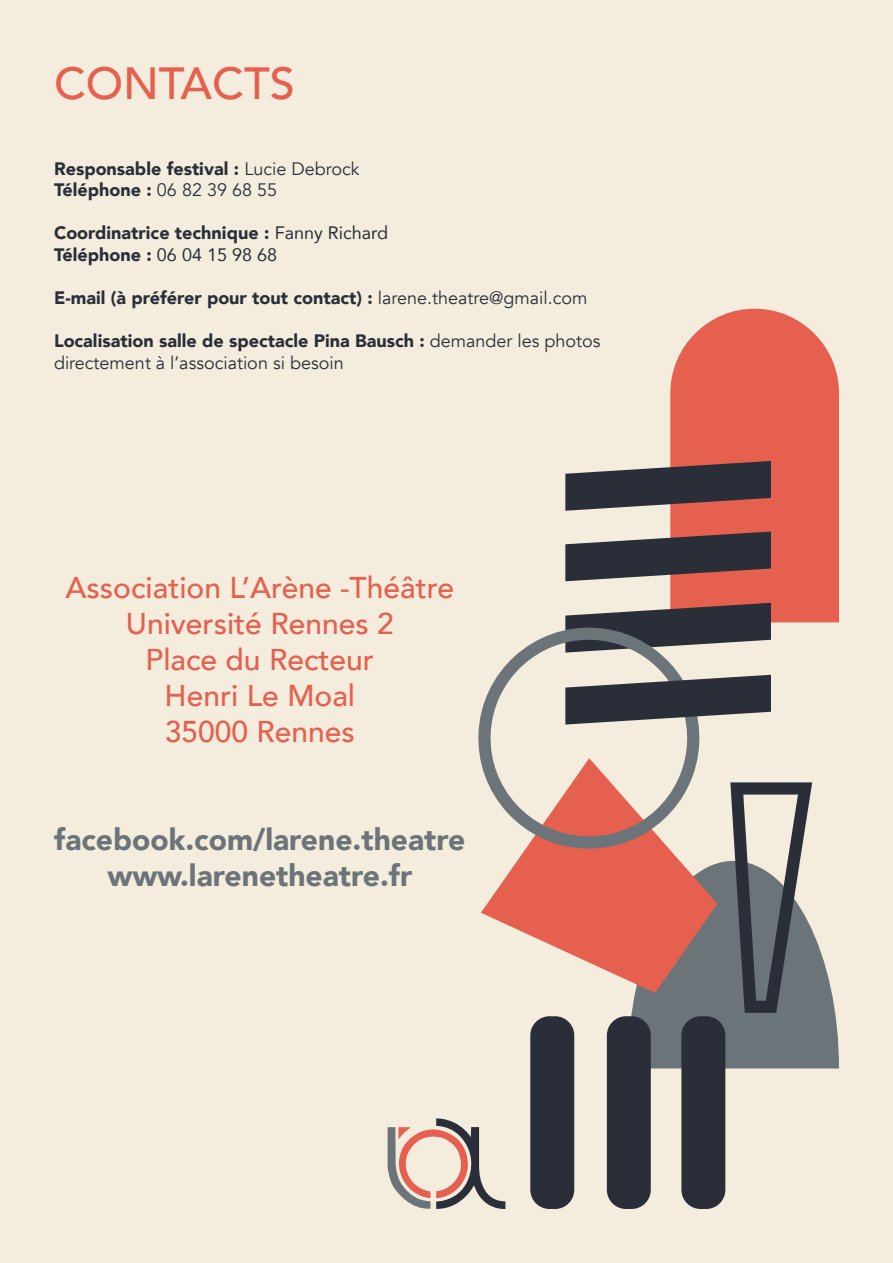
<style>
.page{position:relative;width:893px;height:1263px;background:#f4ecdd}
.page>*{position:absolute;margin:0;border:0;box-sizing:border-box;transform-origin:0 0}
.t1{font:500 45px "Avenir";color:#e5604e}
.t2{font:500 30px "Avenir";color:#e5604e}
.t3{font:900 30px "Avenir";color:#6b7478}
.t4{font:900 18px "Avenir";color:#292e39}
.t5{font:18px "Avenir";color:#292e39}
.s1{font-weight:400}
</style>
<div class="page">
<svg style="left:481px;top:848px;width:147px;height:133px;fill:#e5604e"></svg>
<svg style="left:670px;top:309px;width:169px;height:313px;background:#e66a59"></svg>
<svg style="left:565px;top:461px;width:206px;height:50px;background:#5c4e52"></svg>
<svg style="left:565px;top:531px;width:206px;height:50px;background:#5c4e52"></svg>
<svg style="left:565px;top:603px;width:206px;height:42px"></svg>
<svg style="left:478px;top:626px;width:223px;height:222px"></svg>
<svg style="left:628px;top:782px;width:211px;height:286px"></svg>
<div style="left:530px;top:1016px;width:44px;height:193px;background:#292e39;border-radius:19px"></div>
<div style="left:607px;top:1016px;width:44px;height:193px;background:#292e39;border-radius:19px"></div>
<div style="left:681px;top:1016px;width:44px;height:193px;background:#292e39;border-radius:19px"></div>
<svg style="left:565px;top:675px;width:206px;height:49px"></svg>
<svg style="left:388px;top:1118px;width:117px;height:91px"></svg>
<p class="t1" style="left:54px;top:44px;width:242px">CONTACTS</p>
<p class="t4" style="left:54px;top:153px;width:307px">Responsable festival : <span class="s1">Lucie Debrock</span></p>
<p class="t4" style="left:54px;top:175px;width:225px">Téléphone : <span class="s1">06 82 39 68 55</span></p>
<p class="t4" style="left:54px;top:218px;width:336px">Coordinatrice technique : <span class="s1">Fanny Richard</span></p>
<p class="t4" style="left:54px;top:239px;width:225px">Téléphone : <span class="s1">06 04 15 98 68</span></p>
<p class="t4" style="left:54px;top:283px;width:535px">E-mail (à préférer pour tout contact) : <span class="s1">larene.theatre@gmail.com</span></p>
<p class="t4" style="left:54px;top:326px;width:548px">Localisation salle de spectacle Pina Bausch : <span class="s1">demander les photos</span></p>
<p class="t5" style="left:54px;top:352px;width:291px">directement à l’association si besoin</p>
<p class="t2" style="left:66px;top:562px;width:390px">Association L’Arène -Théâtre</p>
<p class="t2" style="left:126px;top:598px;width:269px">Université Rennes 2</p>
<p class="t2" style="left:146px;top:634px;width:230px">Place du Recteur</p>
<p class="t2" style="left:165px;top:670px;width:192px">Henri Le Moal</p>
<p class="t2" style="left:165px;top:706px;width:192px">35000 Rennes</p>
<p class="t3" style="left:54px;top:814px;width:412px">facebook.com/larene.theatre</p>
<p class="t3" style="left:107px;top:850px;width:306px">www.larenetheatre.fr</p>
</div>
